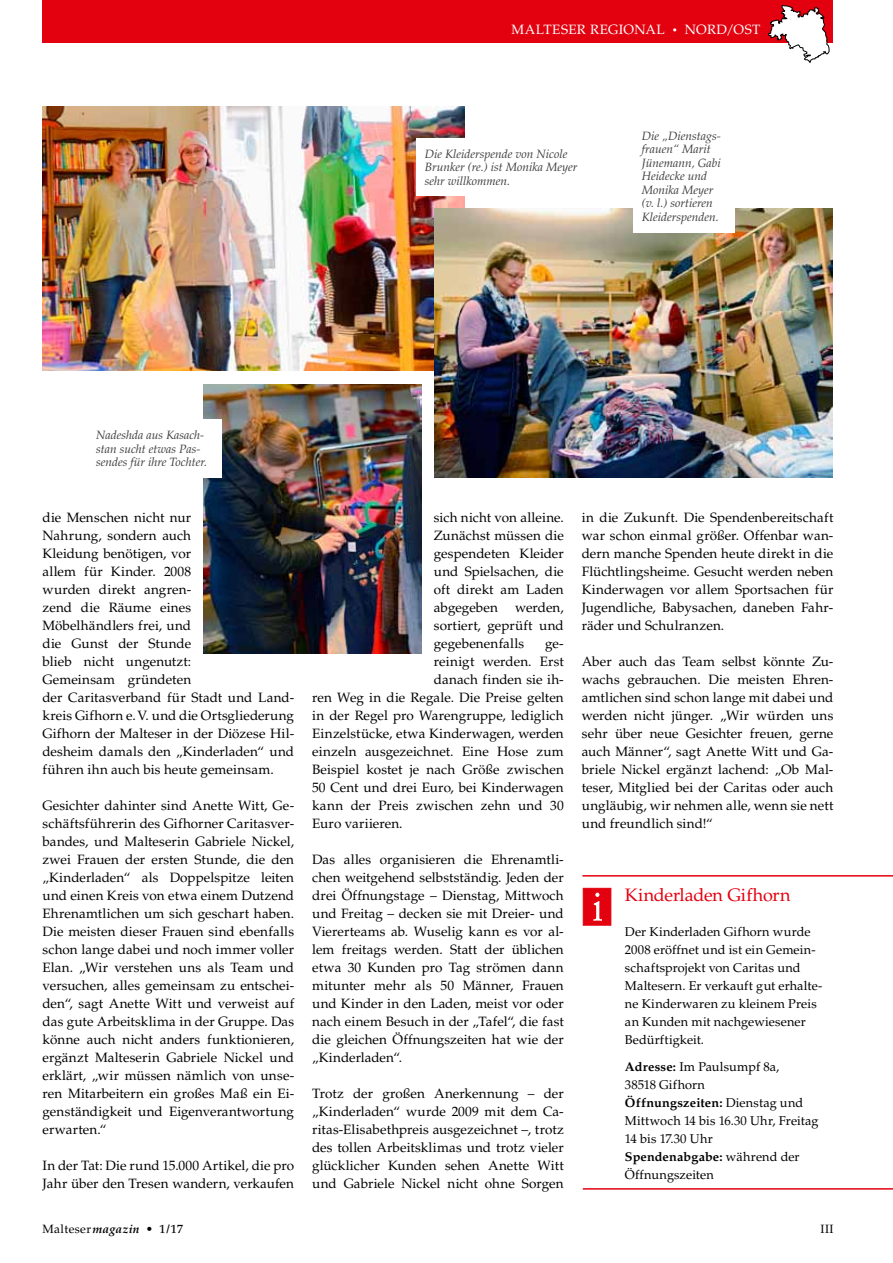
<style>
.page{position:relative;width:893px;height:1263px;background:#fff}
.page>*{position:absolute;margin:0;border:0;box-sizing:border-box;transform-origin:0 0}
.t1{font:18px "Palatino LT Std";letter-spacing:-.01em;color:#e3000f}
.t2{font:13.5px/18px "Palatino LT Std";letter-spacing:.005em;color:#000;text-align:justify}
.t3{font:13.5px "Palatino LT Std";letter-spacing:.02em;color:#fff}
.t4{font:12.75px/18px "Palatino LT Std";letter-spacing:.005em;color:#000}
.t5{font:italic 12px/13.5px "Palatino LT Std";color:#3b3b3a}
.t6{font:12px "Palatino LT Std";color:#000}
.s1{font-size:9px}
.s2{font-weight:700}
.s3{font-weight:700;font-style:italic}
.s4{font-weight:500}
</style>
<div class="page">
<div style="left:43px;top:0;width:790px;height:43px;background:#e3000f"></div>
<svg style="left:768px;top:5px;width:61px;height:58px"></svg>
<img style="left:204px;top:385px;width:217px;height:269px">
<img style="left:43px;top:106px;width:422px;height:265px">
<div style="left:88px;top:420px;width:133px;height:58px;background:#fff"></div>
<div style="left:416px;top:138px;width:179px;height:58px;background:#fff"></div>
<div style="left:583px;top:888px;width:28px;height:37px;background:#e3000f;border:1px solid #e3000f"></div>
<svg style="left:593px;top:893px;width:9px;height:28px"></svg>
<hr style="left:582px;top:875px;width:311px;height:1px;background:#e3000f">
<hr style="left:583px;top:1188px;width:310px;height:1px;background:#e3000f">
<img style="left:435px;top:209px;width:397px;height:269px">
<div style="left:633px;top:119px;width:102px;height:113px;background:#fff"></div>
<p class="t3" style="left:511px;top:22px;width:250px">malteser regional <span class="s1">•</span> Nord/Ost</p>
<p class="t5" style="left:425px;top:147px;width:154px">Die Kleiderspende von Nicole<br>Brunker (re.) ist Monika Meyer sehr willkommen.</p>
<p class="t5" style="left:642px;top:129px;width:81px">Die „Dienstags&shy;frauen“ Marit<br>Jünemann, Gabi<br>Heidecke und<br>Monika Meyer (v. l.) sortieren<br>Kleiderspenden.</p>
<p class="t5" style="left:96px;top:429px;width:113px">Nadeshda aus Kasach&shy;stan sucht etwas Pas&shy;sendes für ihre Tochter.</p>
<p class="t2" style="left:43px;top:509px;width:253px;text-align:left">die Menschen nicht nur<br>Nahrung, sondern auch<br>Kleidung benötigen, vor<br>allem für Kinder. 2008<br>wurden direkt angren-<br>zend die Räume eines<br>Möbelhändlers frei, und<br>die Gunst der Stunde<br>blieb nicht ungenutzt:<br>Gemeinsam gründeten<br>der Caritasverband für Stadt und Land&shy;kreis Gifhorn e.V. und die Ortsgliederung<br>Gifhorn der Malteser in der Diözese Hil&shy;desheim damals den „Kinderladen“ und führen ihn auch bis heute gemeinsam.</p>
<p class="t2" style="left:43px;top:797px;width:253px">Gesichter dahinter sind Anette Witt, Ge&shy;schäftsführerin des Gifhorner Caritasver&shy;bandes, und Malteserin Gabriele Nickel, zwei Frauen der ersten Stunde, die den „Kinderladen“ als Doppelspitze leiten und einen Kreis von etwa einem Dutzend Ehrenamtlichen um sich geschart haben.<br>Die meisten dieser Frauen sind ebenfalls schon lange dabei und noch immer voller Elan. „Wir verstehen uns als Team und versuchen, alles gemeinsam zu entschei&shy;den“, sagt Anette Witt und verweist auf das gute Arbeitsklima in der Gruppe. Das könne auch nicht anders funktionieren, ergänzt Malteserin Gabriele Nickel und erklärt, „wir müssen nämlich von unse&shy;ren Mitarbeitern ein großes Maß ein Ei&shy;genständigkeit und Eigenverantwortung erwarten.“</p>
<p class="t2" style="left:43px;top:1157px;width:253px">In der Tat: Die rund 15.000 Artikel, die pro<br>Jahr über den Tresen wandern, verkaufen</p>
<p class="t2" style="left:434px;top:509px;width:131px">sich nicht von alleine.<br>Zunächst müssen die gespendeten Kleider und Spielsachen, die oft direkt am Laden abgegeben</p>
<p class="t2" style="left:434px;top:598px;width:131px;text-indent:81px">werden, sortiert, geprüft und gegebenenfalls</p>
<p class="t2" style="left:545px;top:634px;width:20px">ge-</p>
<p class="t2" style="left:434px;top:652px;width:131px">reinigt werden. Erst</p>
<p class="t2" style="left:434px;top:670px;width:131px">danach finden sie ih-</p>
<p class="t2" style="left:312px;top:688px;width:253px">ren Weg in die Regale. Die Preise gelten</p>
<p class="t2" style="left:312px;top:706px;width:253px">in der Regel pro Warengruppe, lediglich</p>
<p class="t2" style="left:312px;top:724px;width:253px">Einzelstücke, etwa Kinderwagen, werden</p>
<p class="t2" style="left:312px;top:742px;width:253px">einzeln ausgezeichnet. Eine Hose zum</p>
<p class="t2" style="left:312px;top:760px;width:253px">Beispiel kostet je nach Größe zwischen</p>
<p class="t2" style="left:312px;top:778px;width:253px">50 Cent und drei Euro, bei Kinderwagen</p>
<p class="t2" style="left:312px;top:796px;width:253px">kann der Preis zwischen zehn und 30</p>
<p class="t2" style="left:312px;top:814px;width:92px">Euro variieren.</p>
<p class="t2" style="left:312px;top:850px;width:253px">Das alles organisieren die Ehrenamtli&shy;chen weitgehend selbstständig. Jeden der drei Öffnungstage – Dienstag, Mittwoch und Freitag – decken sie mit Dreier- und Viererteams ab. Wuselig kann es vor al&shy;lem freitags werden. Statt der üblichen etwa 30 Kunden pro Tag strömen dann mitunter mehr als 50 Männer, Frauen und Kinder in den Laden, meist vor oder nach einem Besuch in der „Tafel“, die fast die gleichen Öffnungszeiten hat wie der „Kinderladen“.</p>
<p class="t2" style="left:312px;top:1084px;width:253px">Trotz der großen Anerkennung – der „Kinderladen“ wurde 2009 mit dem Ca&shy;ritas-Elisabethpreis ausgezeichnet –, trotz des tollen Arbeitsklimas und trotz vieler glücklicher Kunden sehen Anette Witt und Gabriele Nickel nicht ohne Sorgen</p>
<p class="t2" style="left:582px;top:508px;width:253px">in die Zukunft. Die Spendenbereitschaft war schon einmal größer. Offenbar wan&shy;dern manche Spenden heute direkt in die Flüchtlingsheime. Gesucht werden neben Kinderwagen vor allem Sportsachen für Jugendliche, Babysachen, daneben Fahr&shy;räder und Schulranzen.</p>
<p class="t2" style="left:582px;top:652px;width:253px">Aber auch das Team selbst könnte Zu&shy;wachs gebrauchen. Die meisten Ehren&shy;amtlichen sind schon lange mit dabei und werden nicht jünger. „Wir würden uns sehr über neue Gesichter freuen, gerne auch Männer“, sagt Anette Witt und Ga&shy;briele Nickel ergänzt lachend: „Ob Mal&shy;teser, Mitglied bei der Caritas oder auch ungläubig, wir nehmen alle, wenn sie nett und freundlich sind!“</p>
<h1 class="t1" style="left:625px;top:884px;width:167px">Kinderladen Gifhorn</h1>
<p class="t4" style="left:625px;top:923px;width:199px">Der Kinderladen Gifhorn wurde<br>2008 eröffnet und ist ein Gemein&shy;schaftsprojekt von Caritas und<br>Maltesern. Er verkauft gut erhalte&shy;ne Kinderwaren zu kleinem Preis an Kunden mit nachgewiesener<br>Bedürftigkeit.</p>
<p class="t4" style="left:625px;top:1057px;width:195px"><span class="s2">Adresse:</span> Im Paulsumpf 8a,<br>38518 Gifhorn<br><span class="s2">Öffnungszeiten:</span> Dienstag und<br>Mittwoch 14 bis 16.30 Uhr, Freitag<br>14 bis 17.30 Uhr<br><span class="s2">Spendenabgabe:</span> während der<br>Öffnungszeiten</p>
<p class="t6" style="left:43px;top:1222px;width:142px">Malteser <span class="s3">magazin</span> <span class="s4">• 1/17</span></p>
<p class="t6" style="left:821px;top:1222px;width:14px">III</p>
</div>
